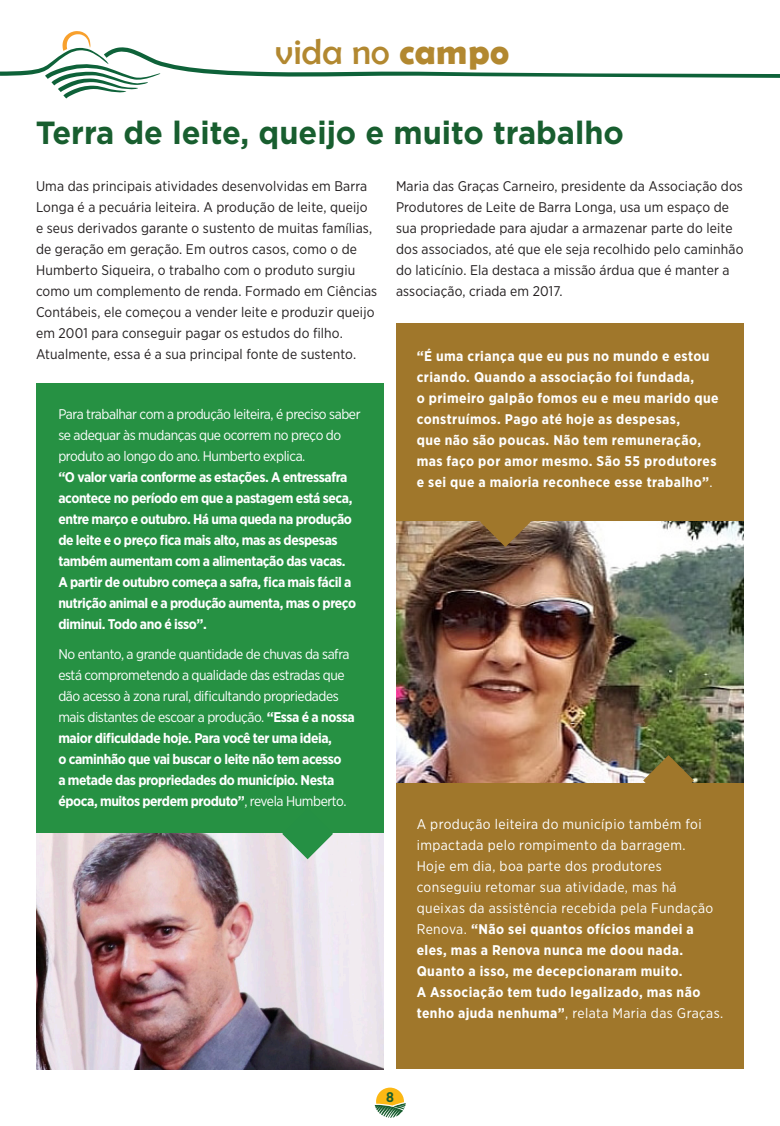
<style>
.page{position:relative;width:780px;height:1126px;background:#fff}
.page>*{position:absolute;margin:0;border:0;box-sizing:border-box;transform-origin:0 0}
.t1{font:36px "Berlin Sans FB";letter-spacing:.01em;color:#b28830}
.t2{font:700 32px "Gotham";color:#185e2f;scale:.96 1}
.t3{font:14px/21px "Gotham Narrow";letter-spacing:.01em;color:#231f20}
.t4{font:700 14px/21px "Gotham Narrow";letter-spacing:-.03em;color:#fff}
.t5{font:14px/21px "Gotham Narrow";letter-spacing:.015em;color:#fff}
.t6{font:14px/21px "Gotham Narrow";letter-spacing:-.03em;color:#fff}
.t7{font:700 14px/21px "Gotham Narrow";letter-spacing:.03em;color:#fff}
.t8{font:700 14px "Gotham Narrow";color:#185e2f}
.s1{font-family:"Berlin Sans FB Demi";font-weight:700}
.s2{font-weight:400}
.s3{font-weight:700}
</style>
<div class="page">
<div style="left:36px;top:383px;width:348px;height:450px;background:#269143"></div>
<div style="left:396px;top:323px;width:348px;height:746px;background:#a0772b"></div>
<svg style="left:0;top:31px;width:780px;height:67px"></svg>
<img style="left:396px;top:521px;width:348px;height:261px">
<img style="left:36px;top:833px;width:348px;height:236px">
<svg style="left:282px;top:833px;width:51px;height:26px"></svg>
<svg style="left:480px;top:521px;width:50px;height:26px"></svg>
<svg style="left:643px;top:755px;width:51px;height:28px"></svg>
<svg style="left:374px;top:1087px;width:32px;height:30px"></svg>
<p class="t1" style="left:275px;top:32px;width:235px">vida no <span class="s1">campo</span></p>
<p class="t2" style="left:36px;top:111px;width:614px">Terra de leite, queijo e muito trabalho</p>
<p class="t3" style="left:36px;top:175px;width:343px">Uma das principais atividades desenvolvidas em Barra Longa é a pecuária leiteira. A produção de leite, queijo e seus derivados garante o sustento de muitas famílias, de geração em geração. Em outros casos, como o de Humberto Siqueira, o trabalho com o produto surgiu como um complemento de renda. Formado em Ciências Contábeis, ele começou a vender leite e produzir queijo em 2001 para conseguir pagar os estudos do filho.<br>Atualmente, essa é a sua principal fonte de sustento.</p>
<p class="t3" style="left:396px;top:175px;width:349px">Maria das Graças Carneiro, presidente da Associação dos Produtores de Leite de Barra Longa, usa um espaço de sua propriedade para ajudar a armazenar parte do leite dos associados, até que ele seja recolhido pelo caminhão do laticínio. Ela destaca a missão árdua que é manter a associação, criada em 2017.</p>
<p class="t7" style="left:416px;top:345px;width:303px">“É uma criança que eu pus no mundo e estou criando. Quando a associação foi fundada,<br>o primeiro galpão fomos eu e meu marido que construímos. Pago até hoje as despesas,<br>que não são poucas. Não tem remuneração, mas faço por amor mesmo. São 55 produtores e sei que a maioria reconhece esse trabalho”<span class="s2">.</span></p>
<p class="t4" style="left:58px;top:403px;width:304px"><span class="s2">Para trabalhar com a produção leiteira, é preciso saber se adequar às mudanças que ocorrem no preço do produto ao longo do ano. Humberto explica.<br></span>“O valor varia conforme as estações. A entressafra acontece no período em que a pastagem está seca, entre março e outubro. Há uma queda na produção de leite e o preço fica mais alto, mas as despesas também aumentam com a alimentação das vacas.<br>A partir de outubro começa a safra, fica mais fácil a nutrição animal e a produção aumenta, mas o preço diminui. Todo ano é isso”.</p>
<p class="t6" style="left:58px;top:643px;width:298px">No entanto, a grande quantidade de chuvas da safra está comprometendo a qualidade das estradas que dão acesso à zona rural, dificultando propriedades mais distantes de escoar a produção. <span class="s3">“Essa é a nossa maior dificuldade hoje. Para você ter uma ideia,<br>o caminhão que vai buscar o leite não tem acesso<br>a metade das propriedades do município. Nesta época, muitos perdem produto”</span>, revela Humberto.</p>
<p class="t5" style="left:416px;top:813px;width:308px">A produção leiteira do município também foi impactada pelo rompimento da barragem.<br>Hoje em dia, boa parte dos produtores conseguiu retomar sua atividade, mas há queixas da assistência recebida pela Fundação Renova. <span class="s3">“Não sei quantos ofícios mandei a eles, mas a Renova nunca me doou nada.<br>Quanto a isso, me decepcionaram muito.<br>A Associação tem tudo legalizado, mas não tenho ajuda nenhuma”</span>, relata Maria das Graças.</p>
<p class="t8" style="left:386px;top:1088px;width:9px">8</p>
</div>
